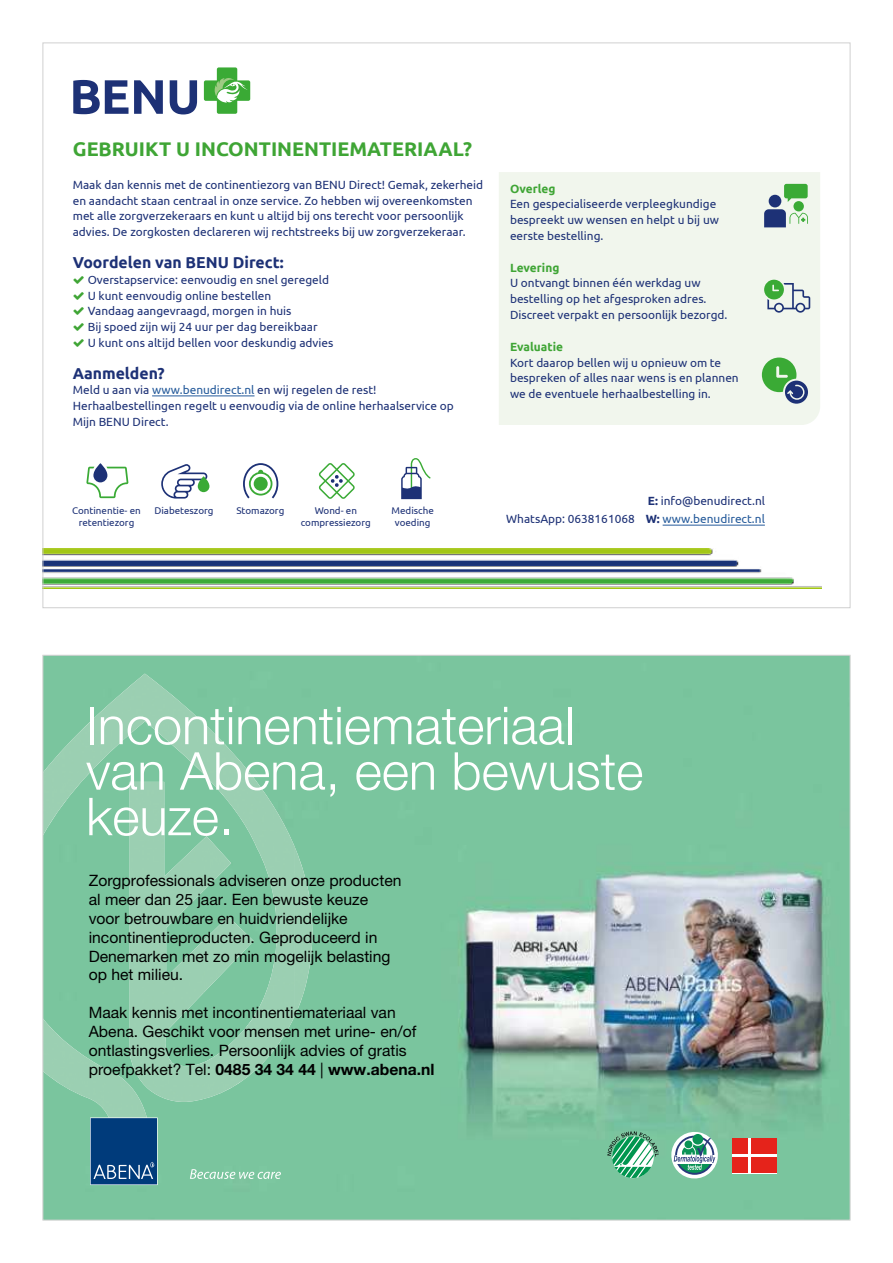
<style>
.page{position:relative;width:893px;height:1263px;background:#fff}
.page>*{position:absolute;margin:0;border:0;box-sizing:border-box;transform-origin:0 0}
.t1{font:700 19.8px "Ubuntu";color:#3fa535}
.t2{font:15.75px/18.9px "Helvetica Neue";color:#000}
.t3{font:700 15.75px "Ubuntu";color:#1d3176}
.t4{font:11.85px/15.8px "Ubuntu";color:#1d3176}
.t5{font:700 11.85px "Ubuntu";color:#3fa535}
.t6{font:9.75px/11.7px "Ubuntu";color:#1d3176;text-align:center}
.s1{color:#265b9b}
.s2{font-weight:700}
</style>
<div class="page">
<img style="left:45px;top:657px;width:803px;height:561px">
<img style="left:66px;top:674px;width:138px;height:132px">
<img style="left:45px;top:745px;width:22px;height:90px">
<img style="left:203px;top:722px;width:46px;height:377px">
<img style="left:248px;top:836px;width:47px;height:240px">
<img style="left:112px;top:836px;width:92px;height:279px">
<img style="left:294px;top:846px;width:25px;height:171px">
<img style="left:45px;top:1018px;width:22px;height:70px">
<img style="left:66px;top:1042px;width:46px;height:86px">
<img style="left:112px;top:1114px;width:39px;height:3px">
<hr style="left:90px;top:707px;width:4px;height:37px;background:#fff">
<svg style="left:101px;top:707px;width:131px;height:38px"></svg>
<svg style="left:238px;top:707px;width:326px;height:38px"></svg>
<hr style="left:568px;top:707px;width:3px;height:37px;background:#fff">
<svg style="left:356px;top:762px;width:78px;height:28px"></svg>
<svg style="left:455px;top:752px;width:187px;height:38px"></svg>
<svg style="left:86px;top:752px;width:249px;height:84px;background:#97d0b2"></svg>
<svg style="left:90px;top:1117px;width:68px;height:68px;background:#194e87"></svg>
<svg style="left:607px;top:1131px;width:52px;height:47px;background:#6dbb95"></svg>
<div style="left:732px;top:1138px;width:44px;height:35px;background:linear-gradient(to right,#fff,#fff)"></div>
<div style="left:732px;top:1138px;width:16px;height:15px;background:#e5231b"></div>
<div style="left:732px;top:1157px;width:16px;height:16px;background:#e5231b"></div>
<div style="left:751px;top:1138px;width:25px;height:15px;background:#e5231b"></div>
<div style="left:751px;top:1157px;width:25px;height:16px;background:#e5231b"></div>
<svg style="left:669px;top:1129px;width:51px;height:52px"></svg>
<svg style="left:190px;top:1169px;width:91px;height:10px"></svg>
<svg style="left:93px;top:463px;width:14px;height:19px"></svg>
<svg style="left:86px;top:467px;width:42px;height:31px"></svg>
<svg style="left:161px;top:464px;width:46px;height:35px"></svg>
<svg style="left:198px;top:476px;width:11px;height:16px"></svg>
<svg style="left:401px;top:458px;width:29px;height:41px"></svg>
<svg style="left:243px;top:463px;width:35px;height:35px"></svg>
<svg style="left:319px;top:463px;width:36px;height:36px"></svg>
<svg style="left:73px;top:80px;width:90px;height:34px"></svg>
<svg style="left:170px;top:80px;width:27px;height:34px"></svg>
<svg style="left:204px;top:67px;width:46px;height:47px"></svg>
<img style="left:45px;top:549px;width:776px;height:39px">
<hr style="left:152px;top:395px;width:103px;height:1px;background:#265b9b">
<div style="left:499px;top:172px;width:321px;height:253px;background:#f1f6ed"></div>
<svg style="left:764px;top:184px;width:44px;height:43px;background:#8aae9f"></svg>
<svg style="left:764px;top:280px;width:46px;height:33px;background:#adc8b7"></svg>
<svg style="left:762px;top:357px;width:46px;height:47px;background:#89b994"></svg>
<hr style="left:663px;top:525px;width:102px;height:1px;background:#265b9b">
<h1 class="t1" style="left:73px;top:140px;width:401px">GEBRUIKT U INCONTINENTIEMATERIAAL?</h1>
<p class="t4" style="left:73px;top:177px;width:412px">Maak dan kennis met de continentiezorg van BENU Direct! Gemak, zekerheid en aandacht staan centraal in onze service. Zo hebben wij overeenkomsten met alle zorgverzekeraars en kunt u altijd bij ons terecht voor persoonlijk advies. De zorgkosten declareren wij rechtstreeks bij uw zorgverzekeraar.</p>
<h2 class="t3" style="left:73px;top:256px;width:212px">Voordelen van BENU Direct:</h2>
<p class="t4" style="left:88px;top:272px;width:247px">Overstapservice: eenvoudig en snel geregeld U kunt eenvoudig online bestellen<br>Vandaag aangevraagd, morgen in huis<br>Bij spoed zijn wij 24 uur per dag bereikbaar<br>U kunt ons altijd bellen voor deskundig advies</p>
<h2 class="t3" style="left:73px;top:366px;width:93px">Aanmelden?</h2>
<p class="t4" style="left:73px;top:383px;width:383px">Meld u aan via <span class="s1">www.benudirect.nl</span> en wij regelen de rest!<br>Herhaalbestellingen regelt u eenvoudig via de online herhaalservice op<br>Mijn BENU Direct.</p>
<p class="t5" style="left:510px;top:183px;width:47px">Overleg</p>
<p class="t4" style="left:510px;top:197px;width:210px">Een gespecialiseerde verpleegkundige bespreekt uw wensen en helpt u bij uw eerste bestelling.</p>
<p class="t5" style="left:510px;top:262px;width:51px">Levering</p>
<p class="t4" style="left:510px;top:276px;width:219px">U ontvangt binnen één werkdag uw bestelling op het afgesproken adres.<br>Discreet verpakt en persoonlijk bezorgd.</p>
<p class="t5" style="left:510px;top:341px;width:55px">Evaluatie</p>
<p class="t4" style="left:510px;top:355px;width:230px">Kort daarop bellen wij u opnieuw om te bespreken of alles naar wens is en plannen we de eventuele herhaalbestelling in.</p>
<p class="t6" style="left:72px;top:505px;width:70px">Continentie- en retentiezorg</p>
<p class="t6" style="left:154px;top:505px;width:61px">Diabeteszorg</p>
<p class="t6" style="left:236px;top:505px;width:49px">Stomazorg</p>
<p class="t6" style="left:301px;top:505px;width:71px">Wond- en compressiezorg</p>
<p class="t6" style="left:392px;top:505px;width:44px">Medische voeding</p>
<p class="t4" style="left:506px;top:492px;width:260px;line-height:18.1px;text-align:right"><span class="s2">E:</span> info@benudirect.nl<br>WhatsApp: 0638161068 <span class="s2">W:</span> <span class="s1">www.benudirect.nl</span></p>
<h2 class="t2" style="left:89px;top:872px;width:314px">Zorgprofessionals adviseren onze producten al meer dan 25 jaar. Een bewuste keuze voor betrouwbare en huidvriendelijke incontinentieproducten. Geproduceerd in Denemarken met zo min mogelijk belasting op het milieu.</h2>
<h2 class="t2" style="left:89px;top:1004px;width:347px">Maak kennis met incontinentiemateriaal van Abena. Geschikt voor mensen met urine- en/of ontlastingsverlies. Persoonlijk advies of gratis proefpakket? Tel: <span class="s2">0485 34 34 44</span> | <span class="s2">www.abena.nl</span></h2>
</div>
